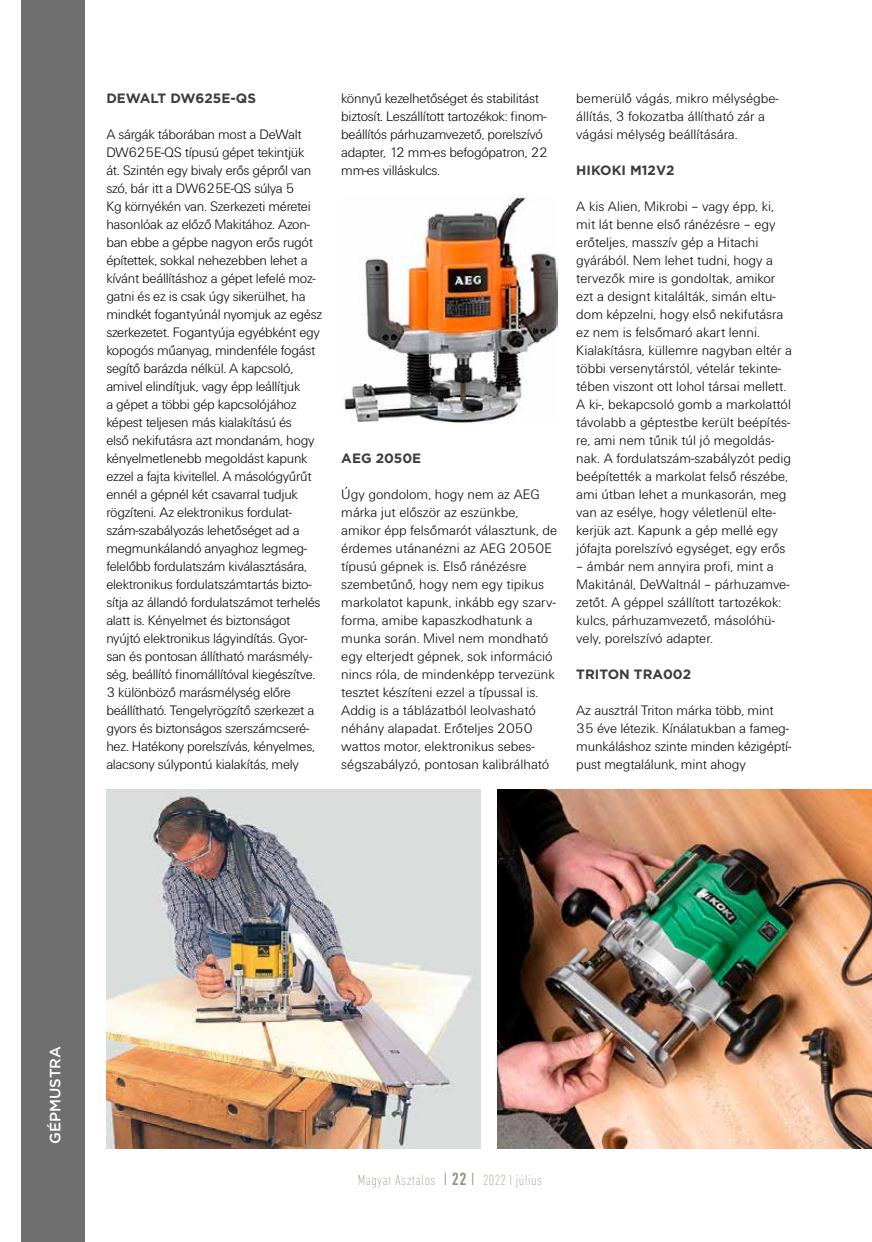
<style>
.page{position:relative;width:872px;height:1242px;background:#fff}
.page>*{position:absolute;margin:0;border:0;box-sizing:border-box;transform-origin:0 0}
.t1{font:200 condensed 15px "DIN Next LT Pro";letter-spacing:.03em;color:#968e82}
.t2{font:500 15px "Gotham";color:#fff}
.t3{font:14.25px/18px "U001 Lig";letter-spacing:-.02em;color:#000}
.t4{font:14.25px/18px "U001 Lig";color:#000}
.t5{font:700 13.5px "Gotham";color:#3c3c3b}
.s1{font-weight:300;font-size:18px}
.s2{font-weight:500;font-size:18px}
</style>
<div class="page">
<div style="left:21px;top:0;width:64px;height:1242px;background:#706f6f"></div>
<img style="left:106px;top:790px;width:374px;height:358px">
<img style="left:343px;top:195px;width:214px;height:228px">
<img style="left:498px;top:790px;width:374px;height:358px">
<p class="t5" style="left:106px;top:89px;width:151px">DEWALT DW625E-QS</p>
<p class="t3" style="left:106px;top:126px;width:217px">A sárgák táborában most a DeWalt DW625E-QS típusú gépet tekintjük<br>át. Szintén egy bivaly erős gépről van szó, bár itt a DW625E-QS súlya 5<br>Kg környékén van. Szerkezeti méretei hasonlóak az előző Makitához. Azon&shy;ban ebbe a gépbe nagyon erős rugót építettek, sokkal nehezebben lehet a kívánt beállításhoz a gépet lefelé moz&shy;gatni és ez is csak úgy sikerülhet, ha mindkét fogantyúnál nyomjuk az egész szerkezetet. Fogantyúja egyébként egy kopogós műanyag, mindenféle fogást segítő barázda nélkül. A kapcsoló, amivel elindítjuk, vagy épp leállítjuk<br>a gépet a többi gép kapcsolójához képest teljesen más kialakítású és<br>első nekifutásra azt mondanám, hogy kényelmetlenebb megoldást kapunk ezzel a fajta kivitellel. A másológyűrűt ennél a gépnél két csavarral tudjuk rögzíteni. Az elektronikus fordulat&shy;szám-szabályozás lehetőséget ad a megmunkálandó anyaghoz legmeg&shy;felelőbb fordulatszám kiválasztására, elektronikus fordulatszámtartás bizto&shy;sítja az állandó fordulatszámot terhelés alatt is. Kényelmet és biztonságot nyújtó elektronikus lágyindítás. Gyor&shy;san és pontosan állítható marásmély&shy;ség, beállító finomállítóval kiegészítve.<br>3 különböző marásmélység előre beállítható. Tengelyrögzítő szerkezet a gyors és biztonságos szerszámcseré&shy;hez. Hatékony porelszívás, kényelmes, alacsony súlypontú kialakítás, mely</p>
<p class="t3" style="left:341px;top:89px;width:208px">könnyű kezelhetőséget és stabilitást biztosít. Leszállított tartozékok: finom&shy;beállítós párhuzamvezető, porelszívó adapter, 12 mm-es befogópatron, 22 mm-es villáskulcs.</p>
<p class="t5" style="left:341px;top:449px;width:82px">AEG 2050E</p>
<p class="t4" style="left:341px;top:486px;width:217px">Úgy gondolom, hogy nem az AEG márka jut először az eszünkbe, amikor épp felsőmarót választunk, de érdemes utánanézni az AEG 2050E típusú gépnek is. Első ránézésre szembetűnő, hogy nem egy tipikus markolatot kapunk, inkább egy szarv&shy;forma, amibe kapaszkodhatunk a munka során. Mivel nem mondható egy elterjedt gépnek, sok információ nincs róla, de mindenképp tervezünk tesztet készíteni ezzel a típussal is.<br>Addig is a táblázatból leolvasható néhány alapadat. Erőteljes 2050 wattos motor, elektronikus sebes&shy;ségszabályzó, pontosan kalibrálható</p>
<p class="t4" style="left:576px;top:89px;width:204px">bemerülő vágás, mikro mélységbe&shy;állítás, 3 fokozatba állítható zár a vágási mélység beállítására.</p>
<p class="t5" style="left:576px;top:161px;width:100px">HIKOKI M12V2</p>
<p class="t4" style="left:576px;top:198px;width:217px">A kis Alien, Mikrobi – vagy épp, ki, mit lát benne első ránézésre – egy erőteljes, masszív gép a Hitachi gyárából. Nem lehet tudni, hogy a tervezők mire is gondoltak, amikor ezt a designt kitalálták, simán eltu&shy;dom képzelni, hogy első nekifutásra ez nem is felsőmaró akart lenni.<br>Kialakításra, küllemre nagyban eltér a többi versenytárstól, vételár tekinte&shy;tében viszont ott lohol társai mellett.<br>A ki-, bekapcsoló gomb a markolattól távolabb a géptestbe került beépítés&shy;re, ami nem tűnik túl jó megoldás&shy;nak. A fordulatszám-szabályzót pedig beépítették a markolat felső részébe, ami útban lehet a munkasorán, meg van az esélye, hogy véletlenül elte&shy;kerjük azt. Kapunk a gép mellé egy jófajta porelszívó egységet, egy erős</p>
<p class="t4" style="left:576px;top:557px;width:215px">– ámbár nem annyira profi, mint a Makitánál, DeWaltnál – párhuzamve&shy;zetőt. A géppel szállított tartozékok: kulcs, párhuzamvezető, másolóhü&shy;vely, porelszívó adapter.</p>
<p class="t5" style="left:576px;top:665px;width:116px">TRITON TRA002</p>
<p class="t3" style="left:576px;top:702px;width:216px">Az ausztrál Triton márka több, mint 35 éve létezik. Kínálatukban a fameg&shy;munkáláshoz szinte minden kézigéptí&shy;pust megtalálunk, mint ahogy</p>
<p class="t2" style="left:45px;top:1143px;width:99px;rotate:-90deg">GÉPMUSTRA</p>
<p class="t1" style="left:358px;top:1171px;width:186px">Magyar Asztalos <span class="s1">I</span> <span class="s2">22</span> <span class="s1">I</span> 2022 I július</p>
</div>
